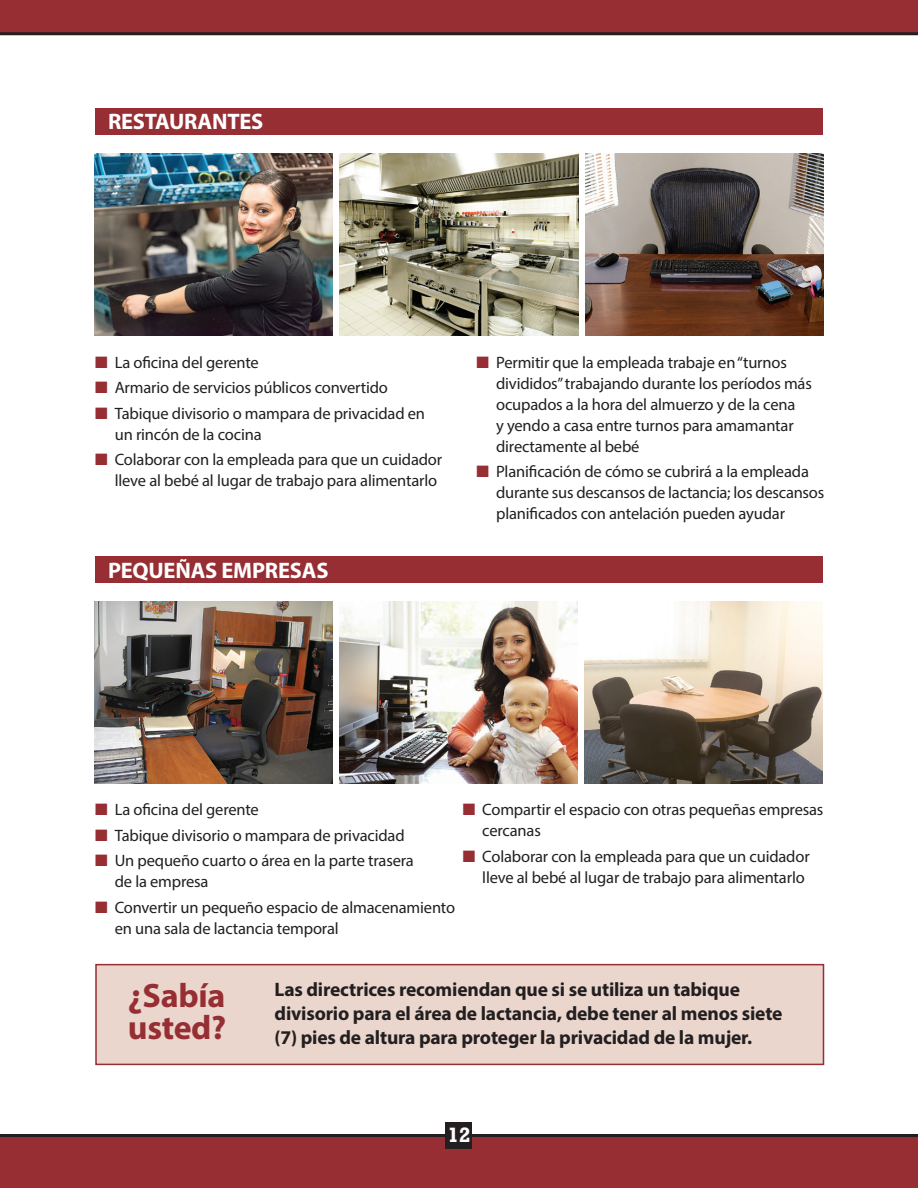
<style>
.page{position:relative;width:918px;height:1188px;background:#fff}
.page>*{position:absolute;margin:0;border:0;box-sizing:border-box;transform-origin:0 0}
.t1{font:700 34.05px/32.1px "Myriad Pro";letter-spacing:-.01em;color:#962e33}
.t2{font:700 22.5px "Myriad Pro";letter-spacing:-.01em;color:#fff}
.t3{font:700 19.5px/24px "Myriad Pro";letter-spacing:-.01em;color:#231f20}
.t4{font:700 19.5px "Rockwell";color:#fff;scale:.9 1}
.t5{font:16.5px/21px "Myriad Pro";letter-spacing:-.01em;color:#231f20}
.s1{color:#962e33}
</style>
<div class="page">
<div style="left:0;top:0;width:918px;height:34px;background:#962e33"></div>
<div style="left:0;top:1134px;width:918px;height:54px;background:#962e33"></div>
<hr style="left:0;top:32px;width:918px;height:3px;background:#231f20">
<hr style="left:0;top:1134px;width:918px;height:3px;background:#231f20">
<div style="left:446px;top:1122px;width:26px;height:27px;background:#231f20"></div>
<div style="left:95px;top:108px;width:728px;height:27px;background:#962e33"></div>
<div style="left:95px;top:556px;width:728px;height:27px;background:#962e33"></div>
<img style="left:94px;top:153px;width:239px;height:182px">
<img style="left:340px;top:153px;width:238px;height:182px">
<img style="left:585px;top:153px;width:239px;height:182px">
<img style="left:94px;top:602px;width:239px;height:182px">
<img style="left:584px;top:602px;width:239px;height:182px">
<img style="left:339px;top:602px;width:239px;height:182px">
<div style="left:95px;top:964px;width:729px;height:101px;background:#ead6cd;border:2px solid #962e33"></div>
<h2 class="t2" style="left:108px;top:107px;width:157px">RESTAURANTES</h2>
<p class="t5" style="left:95px;top:351px;width:165px"><span class="s1">■</span> La oficina del gerente</p>
<p class="t5" style="left:95px;top:377px;width:294px"><span class="s1">■</span> Armario de servicios públicos convertido</p>
<p class="t5" style="left:115px;top:402px;width:312px;text-indent:-20px"><span class="s1">■</span> Tabique divisorio o mampara de privacidad en un rincón de la cocina</p>
<p class="t5" style="left:115px;top:449px;width:329px;text-indent:-20px"><span class="s1">■</span> Colaborar con la empleada para que un cuidador lleve al bebé al lugar de trabajo para alimentarlo</p>
<h2 class="t2" style="left:108px;top:556px;width:222px">PEQUEÑAS EMPRESAS</h2>
<p class="t5" style="left:496px;top:351px;width:317px;text-indent:-20px"><span class="s1">■</span> Permitir que la empleada trabaje en “turnos divididos” trabajando durante los períodos más ocupados a la hora del almuerzo y de la cena<br>y yendo a casa entre turnos para amamantar directamente al bebé</p>
<p class="t5" style="left:496px;top:461px;width:330px;text-indent:-20px"><span class="s1">■</span> Planificación de cómo se cubrirá a la empleada durante sus descansos de lactancia; los descansos planificados con antelación pueden ayudar</p>
<p class="t5" style="left:95px;top:799px;width:165px"><span class="s1">■</span> La oficina del gerente</p>
<p class="t5" style="left:95px;top:825px;width:311px"><span class="s1">■</span> Tabique divisorio o mampara de privacidad</p>
<p class="t5" style="left:115px;top:850px;width:301px;text-indent:-20px"><span class="s1">■</span> Un pequeño cuarto o área en la parte trasera de la empresa</p>
<p class="t5" style="left:115px;top:897px;width:342px;text-indent:-20px"><span class="s1">■</span> Convertir un pequeño espacio de almacenamiento en una sala de lactancia temporal</p>
<p class="t5" style="left:482px;top:799px;width:343px;text-indent:-20px"><span class="s1">■</span> Compartir el espacio con otras pequeñas empresas cercanas</p>
<p class="t5" style="left:482px;top:846px;width:329px;text-indent:-20px"><span class="s1">■</span> Colaborar con la empleada para que un cuidador lleve al bebé al lugar de trabajo para alimentarlo</p>
<h1 class="t1" style="left:128px;top:979px;width:100px">¿Sabía usted?</h1>
<p class="t3" style="left:275px;top:977px;width:509px">Las directrices recomiendan que si se utiliza un tabique divisorio para el área de lactancia, debe tener al menos siete (7) pies de altura para proteger la privacidad de la mujer.</p>
<p class="t4" style="left:448px;top:1122px;width:26px">12</p>
</div>
